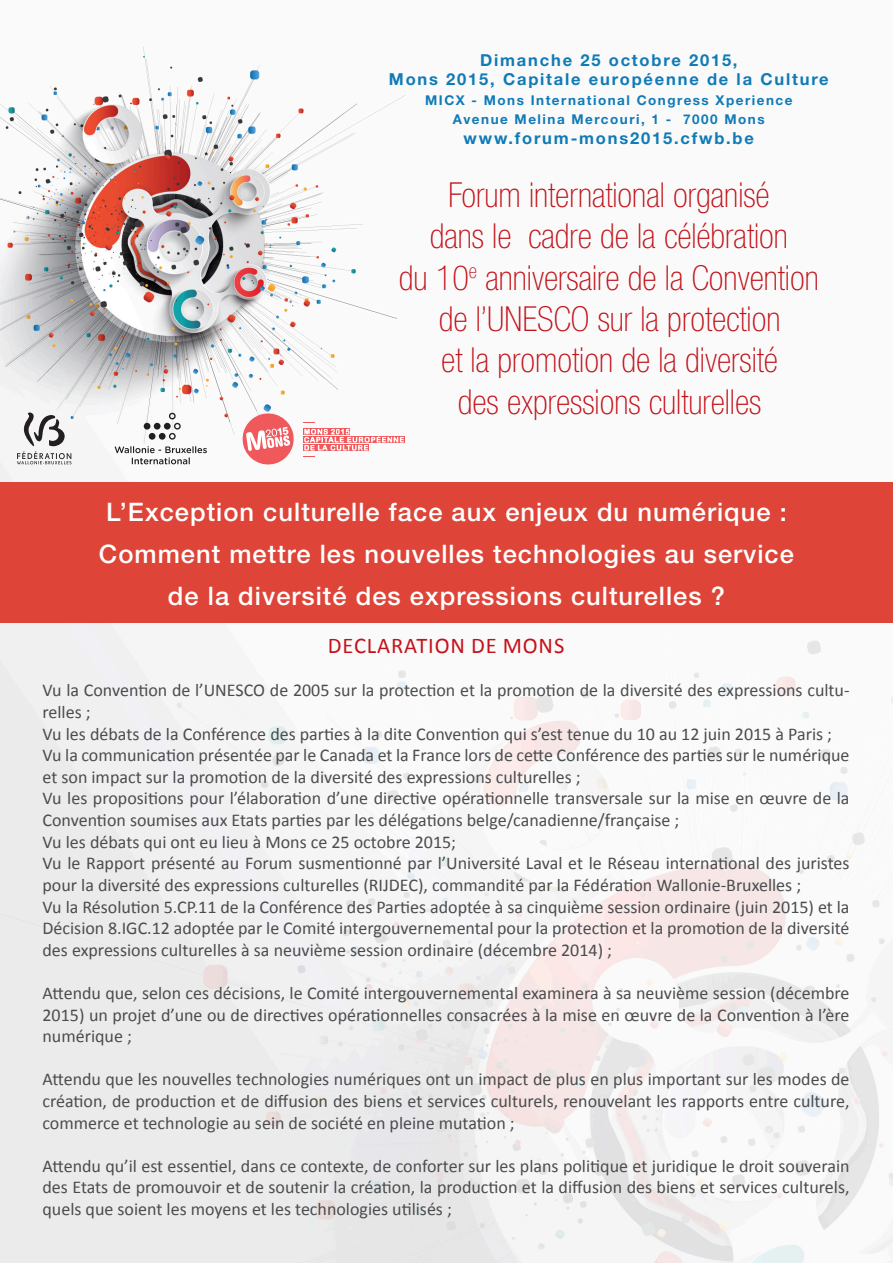
<style>
.page{position:relative;width:893px;height:1263px;background:#fff}
.page>*{position:absolute;margin:0;border:0;box-sizing:border-box;transform-origin:0 0}
.t1{font:100 condensed 34.5px "Helvetica Neue LT Std";color:#c2121a}
.t2{font:500 25.5px "Helvetica Neue LT Std";letter-spacing:.04em;color:#fff}
.t3{font:22.5px "Calibri";letter-spacing:.04em;color:#c4121a}
.t4{font:18px/21.6px "Calibri";color:#4b4c4d}
.t5{font:700 16.5px "Helvetica Neue LT Std";letter-spacing:.11em;color:#107bb7}
.t6{font:700 13.5px "Helvetica Neue LT Std";letter-spacing:.11em;color:#107bb7}
</style>
<div class="page">
<img style="left:0;top:46px;width:893px;height:1217px">
<div style="left:0;top:483px;width:893px;height:140px;background:#de4438"></div>
<svg style="left:303px;top:428px;width:47px;height:7px"></svg>
<div style="left:303px;top:436px;width:102px;height:7px;background:#f0595b"></div>
<svg style="left:303px;top:444px;width:66px;height:7px"></svg>
<svg style="left:303px;top:422px;width:12px;height:1px"></svg>
<svg style="left:303px;top:456px;width:12px;height:1px"></svg>
<svg style="left:304px;top:429px;width:100px;height:21px"></svg>
<svg style="left:240px;top:410px;width:57px;height:57px"></svg>
<div style="left:159px;top:433px;width:7px;height:7px;background:#231f20;border-radius:50%"></div>
<div style="left:154px;top:423px;width:7px;height:7px;background:#231f20;border-radius:50%"></div>
<div style="left:164px;top:423px;width:7px;height:7px;background:#231f20;border-radius:50%"></div>
<div style="left:144px;top:423px;width:6px;height:7px;background:#231f20;border-radius:50%"></div>
<div style="left:149px;top:433px;width:6px;height:7px;background:#231f20;border-radius:50%"></div>
<svg style="left:169px;top:413px;width:12px;height:27px"></svg>
<svg style="left:115px;top:446px;width:92px;height:19px"></svg>
<svg style="left:17px;top:412px;width:54px;height:52px"></svg>
<p class="t5" style="left:480px;top:50px;width:259px">Dimanche 25 octobre 2015,</p>
<p class="t5" style="left:389px;top:69px;width:441px">Mons 2015, Capitale européenne de la Culture</p>
<p class="t6" style="left:425px;top:92px;width:369px">MICX - Mons International Congress Xperience</p>
<p class="t6" style="left:453px;top:111px;width:313px">Avenue Melina Mercouri, 1 - 7000 Mons</p>
<p class="t5" style="left:464px;top:128px;width:292px">www.forum-mons2015.cfwb.be</p>
<p class="t1" style="left:448px;top:175px;width:323px">Forum international organisé</p>
<p class="t1" style="left:430px;top:217px;width:360px">dans le cadre de la célébration</p>
<p class="t1" style="left:399px;top:258px;width:421px">du 10<sup>e</sup> anniversaire de la Convention</p>
<p class="t1" style="left:439px;top:299px;width:343px">de l’UNESCO sur la protection</p>
<p class="t1" style="left:441px;top:341px;width:338px">et la promotion de la diversité</p>
<p class="t1" style="left:458px;top:382px;width:305px">des expressions culturelles</p>
<p class="t2" style="left:106px;top:497px;width:682px">L’Exception culturelle face aux enjeux du numérique :</p>
<p class="t2" style="left:99px;top:539px;width:697px">Comment mettre les nouvelles technologies au service</p>
<p class="t2" style="left:168px;top:581px;width:559px">de la diversité des expressions culturelles ?</p>
<p class="t3" style="left:328px;top:631px;width:238px">DECLARATION DE MONS</p>
<p class="t4" style="left:43px;top:680px;width:808px">Vu la Convention de l’UNESCO de 2005 sur la protection et la promotion de la diversité des expressions cultu&shy;relles ;</p>
<p class="t4" style="left:43px;top:723px;width:791px">Vu les débats de la Conférence des parties à la dite Convention qui s’est tenue du 10 au 12 juin 2015 à Paris ;</p>
<p class="t4" style="left:43px;top:744px;width:808px">Vu la communication présentée par le Canada et la France lors de cette Conférence des parties sur le numérique et son impact sur la promotion de la diversité des expressions culturelles ;</p>
<p class="t4" style="left:43px;top:788px;width:808px">Vu les propositions pour l’élaboration d’une directive opérationnelle transversale sur la mise en œuvre de la<br>Convention soumises aux Etats parties par les délégations belge/canadienne/française ;</p>
<p class="t4" style="left:43px;top:831px;width:415px">Vu les débats qui ont eu lieu à Mons ce 25 octobre 2015;</p>
<p class="t4" style="left:43px;top:852px;width:809px">Vu le Rapport présenté au Forum susmentionné par l’Université Laval et le Réseau international des juristes pour la diversité des expressions culturelles (RIJDEC), commandité par la Fédération Wallonie-Bruxelles ;</p>
<p class="t4" style="left:43px;top:896px;width:809px;text-align:justify">Vu la Résolution 5.CP.11 de la Conférence des Parties adoptée à sa cinquième session ordinaire (juin 2015) et la Décision 8.IGC.12 adoptée par le Comité intergouvernemental pour la protection et la promotion de la diversité des expressions culturelles à sa neuvième session ordinaire (décembre 2014) ;</p>
<p class="t4" style="left:43px;top:982px;width:809px;text-align:justify">Attendu que, selon ces décisions, le Comité intergouvernemental examinera à sa neuvième session (décembre 2015) un projet d’une ou de directives opérationnelles consacrées à la mise en œuvre de la Convention à l’ère numérique ;</p>
<p class="t4" style="left:43px;top:1068px;width:809px;text-align:justify">Attendu que les nouvelles technologies numériques ont un impact de plus en plus important sur les modes de création, de production et de diffusion des biens et services culturels, renouvelant les rapports entre culture, commerce et technologie au sein de société en pleine mutation ;</p>
<p class="t4" style="left:43px;top:1155px;width:808px;text-align:justify">Attendu qu’il est essentiel, dans ce contexte, de conforter sur les plans politique et juridique le droit souverain des Etats de promouvoir et de soutenir la création, la production et la diffusion des biens et services culturels, quels que soient les moyens et les technologies utilisés ;</p>
</div>
